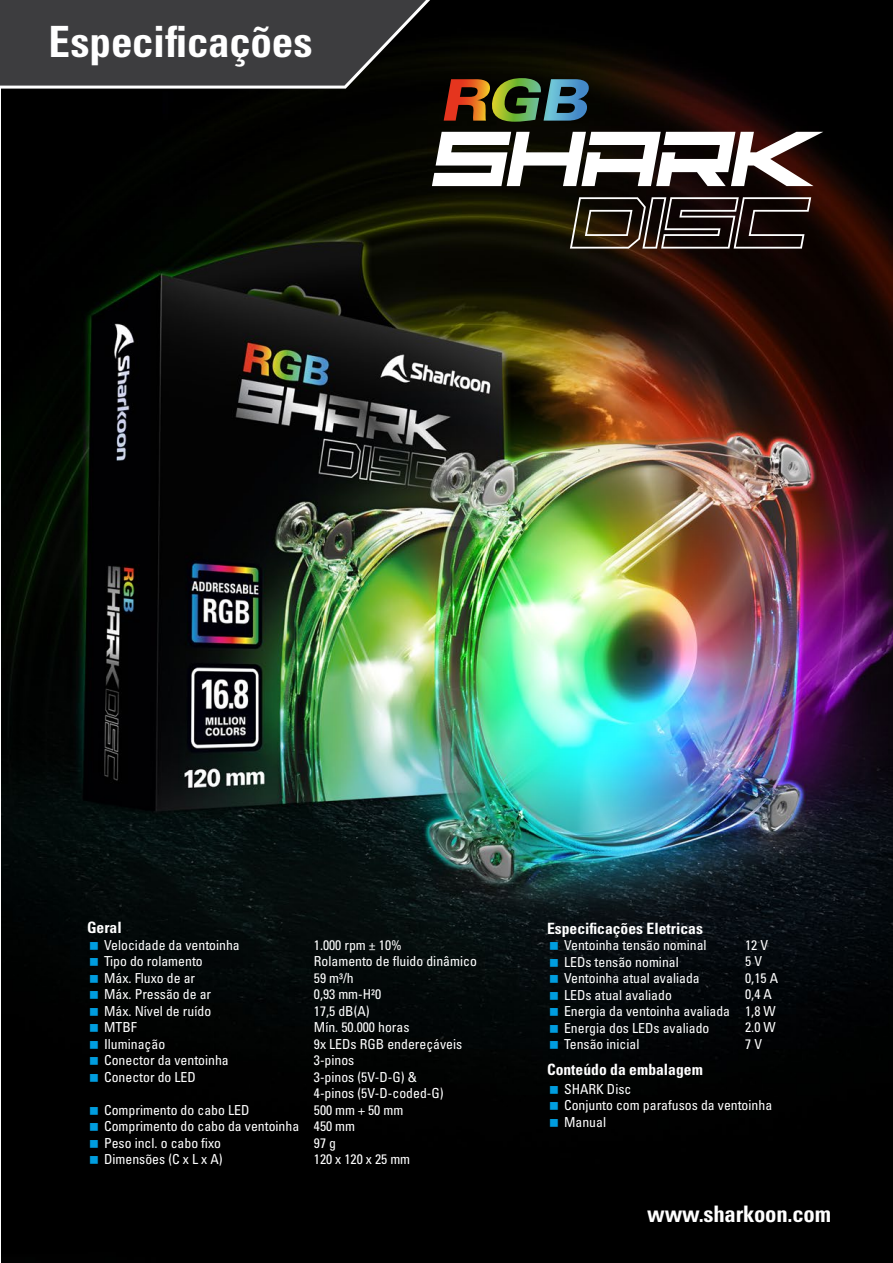
<style>
.page{position:relative;width:893px;height:1263px;background:#fff}
.page>*{position:absolute;margin:0;border:0;box-sizing:border-box;transform-origin:0 0}
.t1{font:43.05px "Univers LTCYR 67 Bold Cond";letter-spacing:-.005em;color:#fff}
.t2{font:22.8px "Univers LTCYR 67 Bold Cond";letter-spacing:-.01em;color:#fff}
.t3{font:15.6px "Univers LTCYR 67 Bold Cond";color:#fff}
.t4{font:condensed 13.8px/16.5px "Univers LTCYR 57";color:#fff}
</style>
<div class="page">
<img style="left:1px;top:0;width:892px;height:1263px">
<svg style="left:0;top:0;width:430px;height:89px;background:#3e3e3f"></svg>
<svg style="left:444px;top:78px;width:146px;height:44px;background:#59593e"></svg>
<svg style="left:432px;top:132px;width:391px;height:117px"></svg>
<svg style="left:90px;top:942px;width:8px;height:7px"></svg>
<svg style="left:90px;top:958px;width:8px;height:8px"></svg>
<svg style="left:90px;top:975px;width:8px;height:7px"></svg>
<svg style="left:90px;top:991px;width:8px;height:8px"></svg>
<svg style="left:90px;top:1008px;width:8px;height:7px"></svg>
<svg style="left:90px;top:1024px;width:8px;height:8px"></svg>
<svg style="left:90px;top:1041px;width:8px;height:7px"></svg>
<svg style="left:90px;top:1057px;width:8px;height:8px"></svg>
<svg style="left:90px;top:1074px;width:8px;height:7px"></svg>
<svg style="left:90px;top:1107px;width:8px;height:7px"></svg>
<svg style="left:90px;top:1123px;width:8px;height:8px"></svg>
<svg style="left:90px;top:1140px;width:8px;height:7px"></svg>
<svg style="left:90px;top:1156px;width:8px;height:8px"></svg>
<svg style="left:550px;top:942px;width:8px;height:8px"></svg>
<svg style="left:550px;top:958px;width:8px;height:8px"></svg>
<svg style="left:550px;top:975px;width:8px;height:8px"></svg>
<svg style="left:550px;top:991px;width:8px;height:8px"></svg>
<svg style="left:550px;top:1008px;width:8px;height:8px"></svg>
<svg style="left:550px;top:1024px;width:8px;height:8px"></svg>
<svg style="left:550px;top:1041px;width:8px;height:8px"></svg>
<svg style="left:550px;top:1086px;width:8px;height:7px"></svg>
<svg style="left:550px;top:1102px;width:8px;height:8px"></svg>
<svg style="left:550px;top:1119px;width:8px;height:7px"></svg>
<h1 class="t1" style="left:49px;top:15px;width:265px">Especificações</h1>
<p class="t3" style="left:87px;top:918px;width:36px">Geral</p>
<p class="t4" style="left:104px;top:936px;width:137px">Velocidade da ventoinha<br>Tipo do rolamento<br>Máx. Fluxo de ar<br>Máx. Pressão de ar<br>Máx. Nível de ruído<br>MTBF<br>Iluminação<br>Conector da ventoinha<br>Conector do LED</p>
<p class="t4" style="left:104px;top:1101px;width:197px">Comprimento do cabo LED<br>Comprimento do cabo da ventoinha<br>Peso incl. o cabo fixo<br>Dimensões (C x L x A)</p>
<p class="t4" style="left:314px;top:936px;width:165px">1.000 rpm ± 10%<br>Rolamento de fluido dinâmico<br>59 m³/h<br>0,93 mm-H²0<br>17,5 dB(A)<br>Mín. 50.000 horas<br>9x LEDs RGB endereçáveis<br>3-pinos<br>3-pinos (5V-D-G) &amp;<br>4-pinos (5V-D-coded-G)<br>500 mm + 50 mm<br>450 mm<br>97 g<br>120 x 120 x 25 mm</p>
<p class="t3" style="left:547px;top:918px;width:157px">Especificações Eletricas</p>
<p class="t4" style="left:564px;top:936px;width:168px">Ventoinha tensão nominal<br>LEDs tensão nominal<br>Ventoinha atual avaliada<br>LEDs atual avaliado<br>Energia da ventoinha avaliada<br>Energia dos LEDs avaliado<br>Tensão inicial</p>
<p class="t4" style="left:745px;top:936px;width:34px">12 V<br>5 V<br>0,15 A<br>0,4 A<br>1,8 W<br>2.0 W<br>7 V</p>
<p class="t3" style="left:547px;top:1060px;width:157px">Conteúdo da embalagem</p>
<p class="t4" style="left:564px;top:1080px;width:210px">SHARK Disc<br>Conjunto com parafusos da ventoinha<br>Manual</p>
<h2 class="t2" style="left:647px;top:1200px;width:185px">www.sharkoon.com</h2>
</div>
